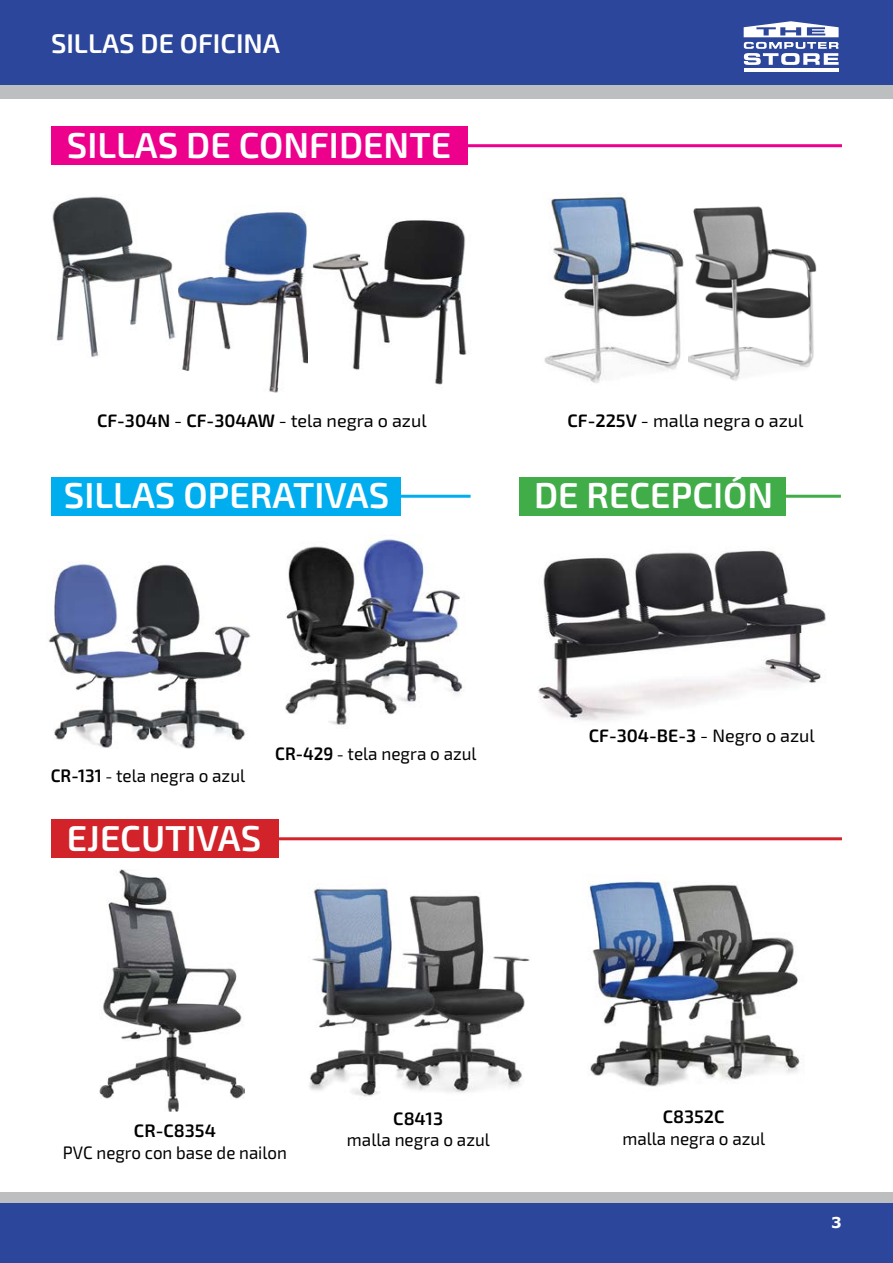
<style>
.page{position:relative;width:893px;height:1263px;background:#fff}
.page>*{position:absolute;margin:0;border:0;box-sizing:border-box;transform-origin:0 0}
.t1{font:600 36px "Exo 2";color:#fff}
.t2{font:600 27px "Exo 2";color:#fff}
.t3{font:18px "Exo 2";color:#000;scale:.95 1}
.t4{font:18px "Exo 2";color:#000}
.t5{font:600 18px "Exo 2";color:#000}
.t6{font:18px "Exo 2";color:#000;scale:.94 1}
.t7{font:700 15px "Verdana";color:#fff}
.s1{font-weight:600}
.s2{font-size:16.5px}
.s3{font-weight:400}
</style>
<div class="page">
<div style="left:0;top:1192px;width:893px;height:13px;background:#bcbec0"></div>
<div style="left:0;top:1203px;width:893px;height:60px;background:#2b469a"></div>
<div style="left:0;top:0;width:893px;height:85px;background:#2b469a"></div>
<hr style="left:744px;top:68px;width:95px;height:4px;background:#fff">
<svg style="left:744px;top:21px;width:95px;height:44px"></svg>
<div style="left:0;top:85px;width:893px;height:14px;background:#bcbec0"></div>
<hr style="left:52px;top:144px;width:790px;height:3px;background:#ec008c">
<div style="left:51px;top:127px;width:417px;height:38px;background:#ec008c"></div>
<img style="left:285px;top:534px;width:179px;height:192px">
<hr style="left:520px;top:495px;width:321px;height:3px;background:#41ad49">
<hr style="left:257px;top:837px;width:585px;height:3px;background:#d2232a">
<div style="left:51px;top:820px;width:227px;height:38px;background:#d2232a"></div>
<div style="left:520px;top:477px;width:266px;height:38px;background:#41ad49"></div>
<img style="left:538px;top:550px;width:288px;height:171px">
<img style="left:688px;top:206px;width:129px;height:175px">
<img style="left:544px;top:196px;width:140px;height:187px">
<img style="left:48px;top:561px;width:203px;height:188px">
<hr style="left:181px;top:495px;width:290px;height:3px;background:#00aeef">
<div style="left:51px;top:477px;width:350px;height:38px;background:#00aeef"></div>
<img style="left:52px;top:196px;width:124px;height:162px">
<img style="left:178px;top:212px;width:130px;height:181px">
<img style="left:312px;top:220px;width:155px;height:165px">
<img style="left:100px;top:869px;width:145px;height:242px">
<img style="left:309px;top:888px;width:221px;height:209px">
<img style="left:588px;top:881px;width:212px;height:206px">
<h2 class="t2" style="left:51px;top:28px;width:231px">SILLAS DE OFICINA</h2>
<h1 class="t1" style="left:67px;top:124px;width:386px">SILLAS DE CONFIDENTE</h1>
<p class="t4" style="left:97px;top:410px;width:331px"><span class="s1">CF-304N</span> - <span class="s1">CF-304AW</span> - tela negra o azul</p>
<h1 class="t1" style="left:64px;top:474px;width:327px">SILLAS OPERATIVAS</h1>
<p class="t4" style="left:567px;top:410px;width:237px"><span class="s1">CF-225V</span> - malla negra o azul</p>
<h1 class="t1" style="left:534px;top:474px;width:241px">DE RECEPCIÓN</h1>
<p class="t3" style="left:51px;top:765px;width:206px"><span class="s1">CR-131</span> <span class="s2">-</span> tela negra o azul</p>
<h1 class="t1" style="left:67px;top:817px;width:196px">EJECUTIVAS</h1>
<p class="t3" style="left:275px;top:743px;width:214px"><span class="s1">CR-429</span> <span class="s2">-</span> tela negra o azul</p>
<p class="t5" style="left:589px;top:725px;width:228px">CF-304-BE-3 <span class="s3">- Negro o azul</span></p>
<p class="t5" style="left:134px;top:1120px;width:83px">CR-C8354</p>
<p class="t6" style="left:63px;top:1142px;width:240px">PVC negro con base de nailon</p>
<p class="t5" style="left:393px;top:1107px;width:51px">C8413</p>
<p class="t3" style="left:347px;top:1129px;width:152px">malla negra o azul</p>
<p class="t5" style="left:663px;top:1106px;width:63px">C8352C</p>
<p class="t3" style="left:622px;top:1128px;width:152px">malla negra o azul</p>
<p class="t7" style="left:831px;top:1212px;width:12px">3</p>
</div>
